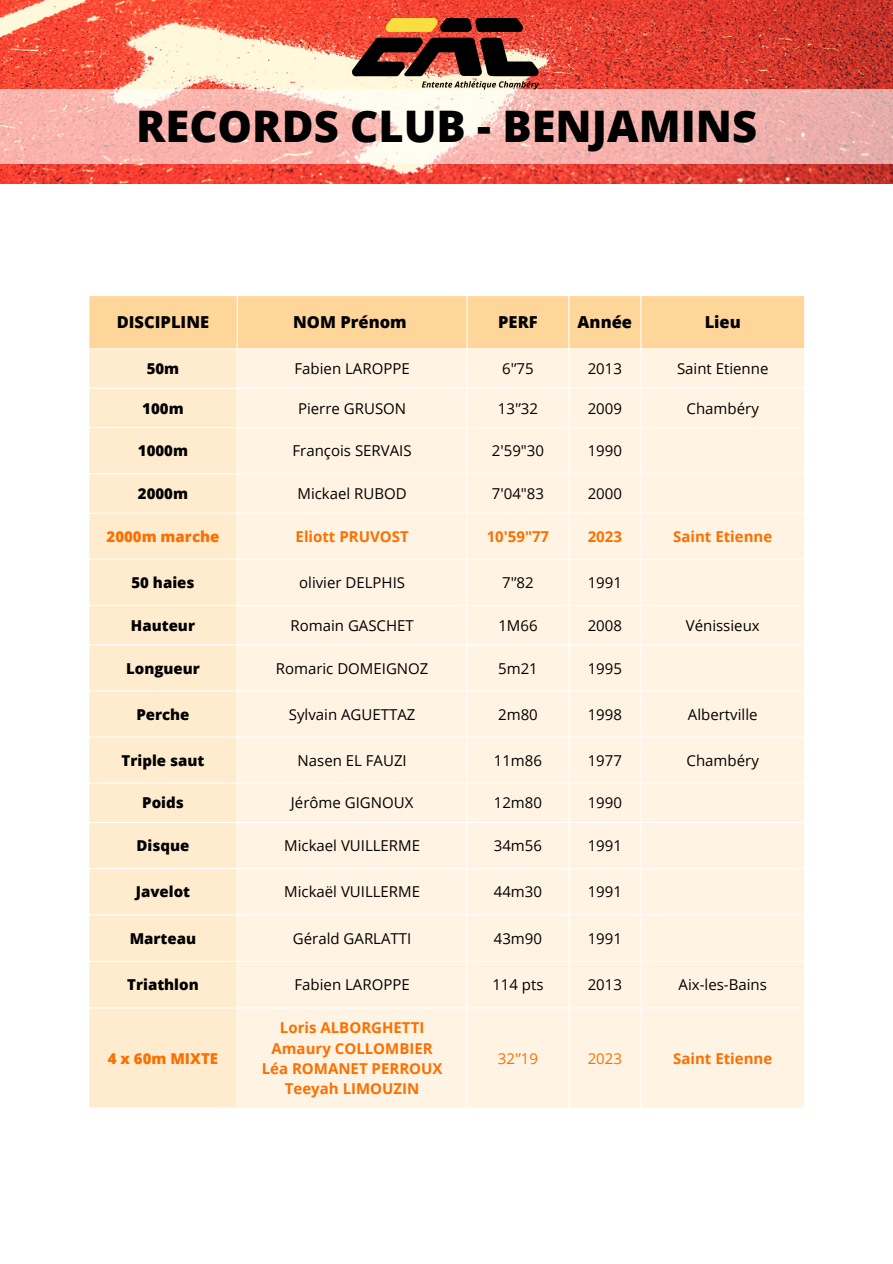
<style>
.page{position:relative;width:893px;height:1264px;background:#fff}
.page>*{position:absolute;margin:0;border:0;box-sizing:border-box;transform-origin:0 0}
.t1{font:800 43.5px "Open Sans";color:#000}
.t2{font:800 16.5px "Open Sans";color:#000}
.t3{font:15px "Open Sans";color:#000}
.t4{font:700 15px "Open Sans";color:#fc6f00}
.t5{font:800 15px "Open Sans";color:#000}
.t6{font:800 15px "Open Sans";color:#fc6f00}
.t7{font:15px "Open Sans";color:#fc6f00}
</style>
<div class="page">
<div style="left:89px;top:296px;width:715px;height:52px;background:#ffd699"></div>
<div style="left:89px;top:349px;width:148px;height:758px;background:#ffebcd"></div>
<div style="left:238px;top:349px;width:566px;height:758px;background:#fff4e3"></div>
<img style="left:0;top:0;width:892px;height:183px">
<svg style="left:0;top:89px;width:892px;height:75px;background:#f6beb7"></svg>
<img style="left:353px;top:18px;width:187px;height:71px">
<p class="t1" style="left:136px;top:96px;width:622px">RECORDS CLUB - BENJAMINS</p>
<p class="t2" style="left:117px;top:310px;width:94px">DISCIPLINE</p>
<p class="t2" style="left:293px;top:310px;width:115px">NOM Prénom</p>
<p class="t2" style="left:498px;top:310px;width:41px">PERF</p>
<p class="t2" style="left:577px;top:310px;width:56px">Année</p>
<p class="t2" style="left:704px;top:310px;width:38px">Lieu</p>
<p class="t5" style="left:147px;top:358px;width:34px">50m</p>
<p class="t3" style="left:294px;top:358px;width:117px">Fabien LAROPPE</p>
<p class="t3" style="left:502px;top:358px;width:33px">6'’75</p>
<p class="t3" style="left:587px;top:358px;width:36px">2013</p>
<p class="t3" style="left:677px;top:358px;width:93px">Saint Etienne</p>
<p class="t5" style="left:142px;top:397px;width:43px">100m</p>
<p class="t3" style="left:298px;top:397px;width:110px">Pierre GRUSON</p>
<p class="t3" style="left:498px;top:397px;width:42px">13'’32</p>
<p class="t3" style="left:587px;top:397px;width:36px">2009</p>
<p class="t3" style="left:686px;top:397px;width:74px">Chambéry</p>
<p class="t5" style="left:138px;top:440px;width:52px">1000m</p>
<p class="t3" style="left:292px;top:440px;width:121px">François SERVAIS</p>
<p class="t3" style="left:492px;top:440px;width:54px">2'59"30</p>
<p class="t3" style="left:587px;top:440px;width:36px">1990</p>
<p class="t5" style="left:138px;top:483px;width:52px">2000m</p>
<p class="t3" style="left:297px;top:483px;width:111px">Mickael RUBOD</p>
<p class="t3" style="left:492px;top:483px;width:54px">7'04"83</p>
<p class="t3" style="left:587px;top:483px;width:36px">2000</p>
<p class="t6" style="left:107px;top:526px;width:114px">2000m marche</p>
<p class="t4" style="left:295px;top:526px;width:115px">Eliott PRUVOST</p>
<p class="t4" style="left:486px;top:526px;width:64px">10'59"77</p>
<p class="t4" style="left:587px;top:526px;width:36px">2023</p>
<p class="t4" style="left:673px;top:526px;width:101px">Saint Etienne</p>
<p class="t5" style="left:131px;top:572px;width:64px">50 haies</p>
<p class="t3" style="left:299px;top:572px;width:107px">olivier DELPHIS</p>
<p class="t3" style="left:502px;top:572px;width:33px">7'’82</p>
<p class="t3" style="left:587px;top:572px;width:36px">1991</p>
<p class="t5" style="left:131px;top:614px;width:66px">Hauteur</p>
<p class="t3" style="left:290px;top:614px;width:125px">Romain GASCHET</p>
<p class="t3" style="left:498px;top:614px;width:41px">1M66</p>
<p class="t3" style="left:587px;top:614px;width:36px">2008</p>
<p class="t3" style="left:685px;top:614px;width:75px">Vénissieux</p>
<p class="t5" style="left:126px;top:657px;width:75px">Longueur</p>
<p class="t3" style="left:276px;top:657px;width:154px">Romaric DOMEIGNOZ</p>
<p class="t3" style="left:498px;top:657px;width:41px">5m21</p>
<p class="t3" style="left:587px;top:657px;width:36px">1995</p>
<p class="t5" style="left:136px;top:703px;width:55px">Perche</p>
<p class="t3" style="left:289px;top:703px;width:128px">Sylvain AGUETTAZ</p>
<p class="t3" style="left:498px;top:703px;width:41px">2m80</p>
<p class="t3" style="left:587px;top:703px;width:36px">1998</p>
<p class="t3" style="left:688px;top:703px;width:71px">Albertville</p>
<p class="t5" style="left:122px;top:749px;width:84px">Triple saut</p>
<p class="t3" style="left:297px;top:749px;width:111px">Nasen EL FAUZI</p>
<p class="t3" style="left:494px;top:749px;width:50px">11m86</p>
<p class="t3" style="left:587px;top:749px;width:36px">1977</p>
<p class="t3" style="left:686px;top:749px;width:74px">Chambéry</p>
<p class="t5" style="left:142px;top:792px;width:43px">Poids</p>
<p class="t3" style="left:291px;top:792px;width:124px">Jérôme GIGNOUX</p>
<p class="t3" style="left:494px;top:792px;width:50px">12m80</p>
<p class="t3" style="left:587px;top:792px;width:36px">1990</p>
<p class="t5" style="left:136px;top:835px;width:54px">Disque</p>
<p class="t3" style="left:284px;top:835px;width:137px">Mickael VUILLERME</p>
<p class="t3" style="left:494px;top:835px;width:50px">34m56</p>
<p class="t3" style="left:587px;top:835px;width:36px">1991</p>
<p class="t5" style="left:136px;top:881px;width:56px">Javelot</p>
<p class="t3" style="left:284px;top:881px;width:137px">Mickaël VUILLERME</p>
<p class="t3" style="left:494px;top:881px;width:50px">44m30</p>
<p class="t3" style="left:587px;top:881px;width:36px">1991</p>
<p class="t5" style="left:130px;top:927px;width:68px">Marteau</p>
<p class="t3" style="left:293px;top:927px;width:120px">Gérald GARLATTI</p>
<p class="t3" style="left:494px;top:927px;width:50px">43m90</p>
<p class="t3" style="left:587px;top:927px;width:36px">1991</p>
<p class="t5" style="left:127px;top:974px;width:73px">Triathlon</p>
<p class="t3" style="left:294px;top:974px;width:117px">Fabien LAROPPE</p>
<p class="t3" style="left:492px;top:974px;width:53px">114 pts</p>
<p class="t3" style="left:587px;top:974px;width:36px">2013</p>
<p class="t3" style="left:678px;top:974px;width:90px">Aix-les-Bains</p>
<p class="t6" style="left:108px;top:1047px;width:112px">4 x 60m MIXTE</p>
<p class="t4" style="left:280px;top:1017px;width:146px">Loris ALBORGHETTI</p>
<p class="t4" style="left:271px;top:1037px;width:163px">Amaury COLLOMBIER</p>
<p class="t4" style="left:262px;top:1057px;width:182px">Léa ROMANET PERROUX</p>
<p class="t4" style="left:285px;top:1078px;width:136px">Teeyah LIMOUZIN</p>
<p class="t7" style="left:498px;top:1047px;width:42px">32'’19</p>
<p class="t7" style="left:587px;top:1047px;width:36px">2023</p>
<p class="t4" style="left:673px;top:1047px;width:101px">Saint Etienne</p>
</div>
